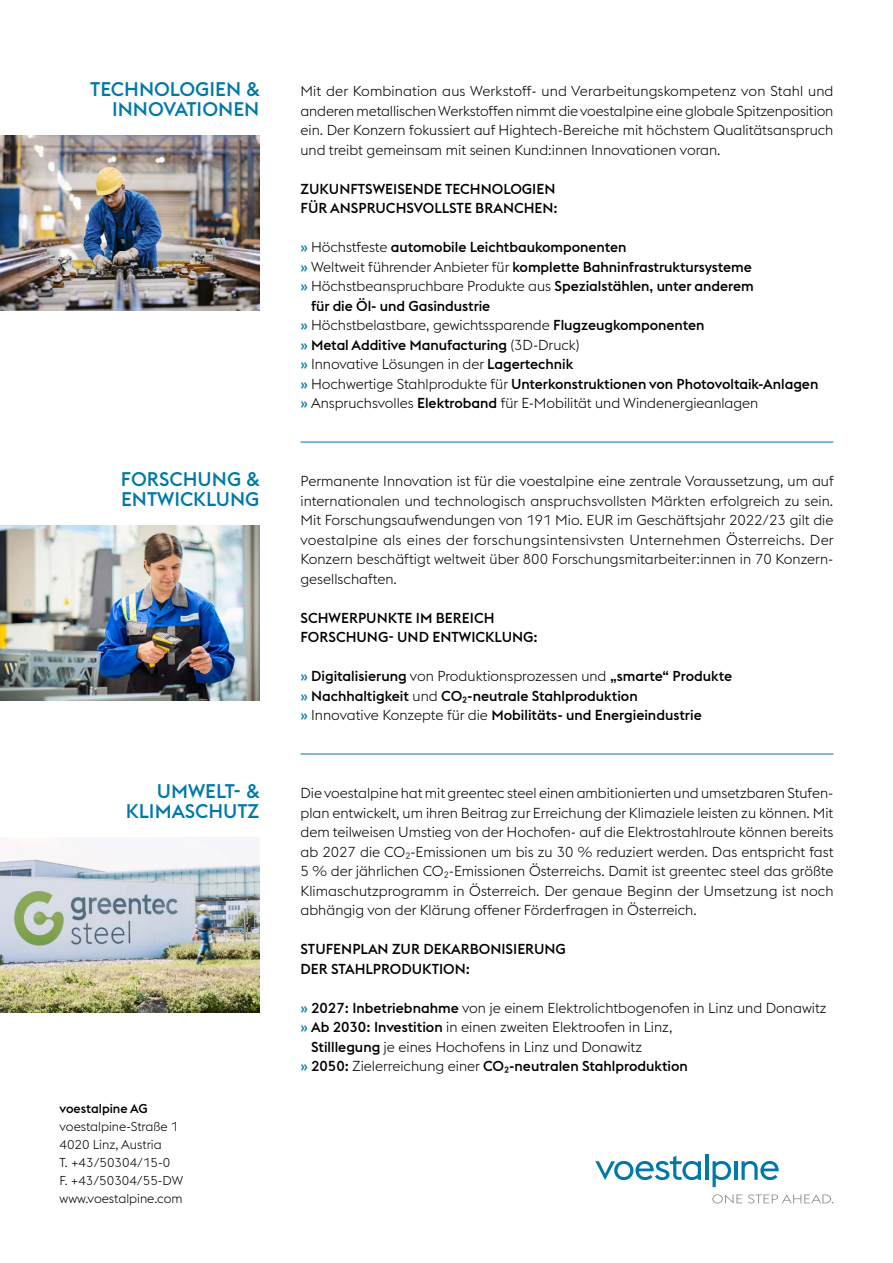
<style>
.page{position:relative;width:893px;height:1263px;background:#fff}
.page>*{position:absolute;margin:0;border:0;box-sizing:border-box;transform-origin:0 0}
.t1{font:500 19.5px/19.5px "voestalpine";color:#0078aa;text-align:right}
.t2{font:300 14.25px/19.5px "voestalpine";color:#000}
.t3{font:500 14.25px/19.5px "voestalpine";color:#000}
.t4{font:300 12.75px/18px "voestalpine";color:#000}
.t5{font:500 12.75px "voestalpine";color:#000}
.s1{color:#0078aa}
.s2{font-weight:300}
.s3{font-weight:500;color:#0078aa}
.s4{font-weight:500}
</style>
<div class="page">
<svg style="left:595px;top:1156px;width:106px;height:24px"></svg>
<hr style="left:705px;top:1154px;width:3px;height:26px;background:#0078aa">
<svg style="left:713px;top:1161px;width:18px;height:26px"></svg>
<hr style="left:734px;top:1161px;width:3px;height:19px;background:#0078aa">
<svg style="left:741px;top:1161px;width:38px;height:19px"></svg>
<svg style="left:712px;top:1194px;width:30px;height:9px"></svg>
<svg style="left:748px;top:1194px;width:85px;height:9px"></svg>
<img style="left:0;top:135px;width:259px;height:176px">
<img style="left:0;top:525px;width:259px;height:176px">
<img style="left:0;top:837px;width:259px;height:176px">
<hr style="left:300px;top:442px;width:533px;height:1px;background:#0078aa">
<hr style="left:300px;top:754px;width:533px;height:1px;background:#0078aa">
<h1 class="t1" style="left:90px;top:79px;width:172px">TECHNOLOGIEN &amp;<br>INNOVATIONEN</h1>
<p class="t2" style="left:300px;top:81px;width:534px;text-align:justify">Mit der Kombination aus Werkstoff- und Verarbeitungskompetenz von Stahl und anderen metallischen Werkstoffen nimmt die voestalpine eine globale Spitzenposition ein. Der Konzern fokussiert auf Hightech-Bereiche mit höchstem Qualitätsanspruch und treibt gemeinsam mit seinen Kund:innen Innovationen voran.</p>
<p class="t3" style="left:300px;top:179px;width:259px">ZUKUNFTSWEISENDE TECHNOLOGIEN<br>FÜR ANSPRUCHSVOLLSTE BRANCHEN:</p>
<p class="t3" style="left:300px;top:237px;width:327px"><span class="s1">»</span> <span class="s2">Höchstfeste</span> automobile Leichtbaukomponenten</p>
<p class="t3" style="left:300px;top:257px;width:453px"><span class="s1">»</span> <span class="s2">Weltweit führender Anbieter für</span> komplette Bahninfrastruktursysteme</p>
<p class="t2" style="left:300px;top:276px;width:455px"><span class="s3">»</span> Höchstbeanspruchbare Produkte aus <span class="s4">Spezialstählen, unter anderem</span></p>
<p class="t3" style="left:311px;top:296px;width:181px">für die Öl- und Gasindustrie</p>
<p class="t2" style="left:300px;top:315px;width:406px"><span class="s3">»</span> Höchstbelastbare, gewichtssparende <span class="s4">Flugzeugkomponenten</span></p>
<p class="t3" style="left:300px;top:335px;width:280px"><span class="s1">»</span> Metal Additive Manufacturing <span class="s2">(3D-Druck)</span></p>
<p class="t2" style="left:300px;top:354px;width:274px"><span class="s3">»</span> Innovative Lösungen in der <span class="s4">Lagertechnik</span></p>
<p class="t3" style="left:300px;top:374px;width:519px"><span class="s1">»</span> <span class="s2">Hochwertige Stahlprodukte für</span> Unterkonstruktionen von Photovoltaik-Anlagen</p>
<p class="t2" style="left:300px;top:393px;width:459px"><span class="s3">»</span> Anspruchsvolles <span class="s4">Elektroband</span> für E-Mobilität und Windenergieanlagen</p>
<h1 class="t1" style="left:121px;top:469px;width:141px;text-align:left">FORSCHUNG &amp;<br>ENTWICKLUNG</h1>
<p class="t2" style="left:300px;top:471px;width:535px">Permanente Innovation ist für die voestalpine eine zentrale Voraussetzung, um auf internationalen und technologisch anspruchsvollsten Märkten erfolgreich zu sein.<br>Mit Forschungsaufwendungen von 191 Mio. EUR im Geschäftsjahr 2022/23 gilt die voestalpine als eines der forschungsintensivsten Unternehmen Österreichs. Der Konzern beschäftigt weltweit über 800 Forschungsmitarbeiter:innen in 70 Konzern&shy;gesellschaften.</p>
<p class="t3" style="left:300px;top:608px;width:239px">SCHWERPUNKTE IM BEREICH<br>FORSCHUNG- UND ENTWICKLUNG:</p>
<p class="t3" style="left:300px;top:666px;width:433px"><span class="s1">»</span> Digitalisierung <span class="s2">von Produktionsprozessen und</span> „smarte“ Produkte <span class="s1">»</span> Nachhaltigkeit <span class="s2">und</span> CO2-neutrale Stahlproduktion<br><span class="s1">»</span> <span class="s2">Innovative Konzepte für die</span> Mobilitäts- und Energieindustrie</p>
<h1 class="t1" style="left:126px;top:781px;width:136px">UMWELT- &amp;<br>KLIMASCHUTZ</h1>
<p class="t2" style="left:300px;top:783px;width:535px">Die voestalpine hat mit greentec steel einen ambitionierten und umsetzbaren Stufen&shy;plan entwickelt, um ihren Beitrag zur Erreichung der Klimaziele leisten zu können. Mit dem teilweisen Umstieg von der Hochofen- auf die Elektrostahlroute können bereits ab 2027 die CO2-Emissionen um bis zu 30 % reduziert werden. Das entspricht fast 5 % der jährlichen CO2-Emissionen Österreichs. Damit ist greentec steel das größte Klimaschutzprogramm in Österreich. Der genaue Beginn der Umsetzung ist noch abhängig von der Klärung offener Förderfragen in Österreich.</p>
<p class="t3" style="left:300px;top:939px;width:267px">STUFENPLAN ZUR DEKARBONISIERUNG<br>DER STAHLPRODUKTION:</p>
<p class="t2" style="left:300px;top:998px;width:528px"><span class="s3">»</span> <span class="s4">2027: Inbetriebnahme</span> von je einem Elektrolichtbogenofen in Linz und Donawitz</p>
<p class="t2" style="left:300px;top:1017px;width:373px"><span class="s3">»</span> <span class="s4">Ab 2030: Investition</span> in einen zweiten Elektroofen in Linz,</p>
<p class="t2" style="left:311px;top:1037px;width:333px"><span class="s4">Stilllegung</span> je eines Hochofens in Linz und Donawitz</p>
<p class="t3" style="left:300px;top:1056px;width:389px"><span class="s1">»</span> 2050: <span class="s2">Zielerreichung einer</span> CO2-neutralen Stahlproduktion</p>
<p class="t5" style="left:60px;top:1101px;width:90px">voestalpine AG</p>
<p class="t4" style="left:60px;top:1118px;width:125px">voestalpine-Straße 1<br>4020 Linz, Austria<br>T. +43/50304/15-0<br>F. +43/50304/55-DW www.voestalpine.com</p>
</div>
